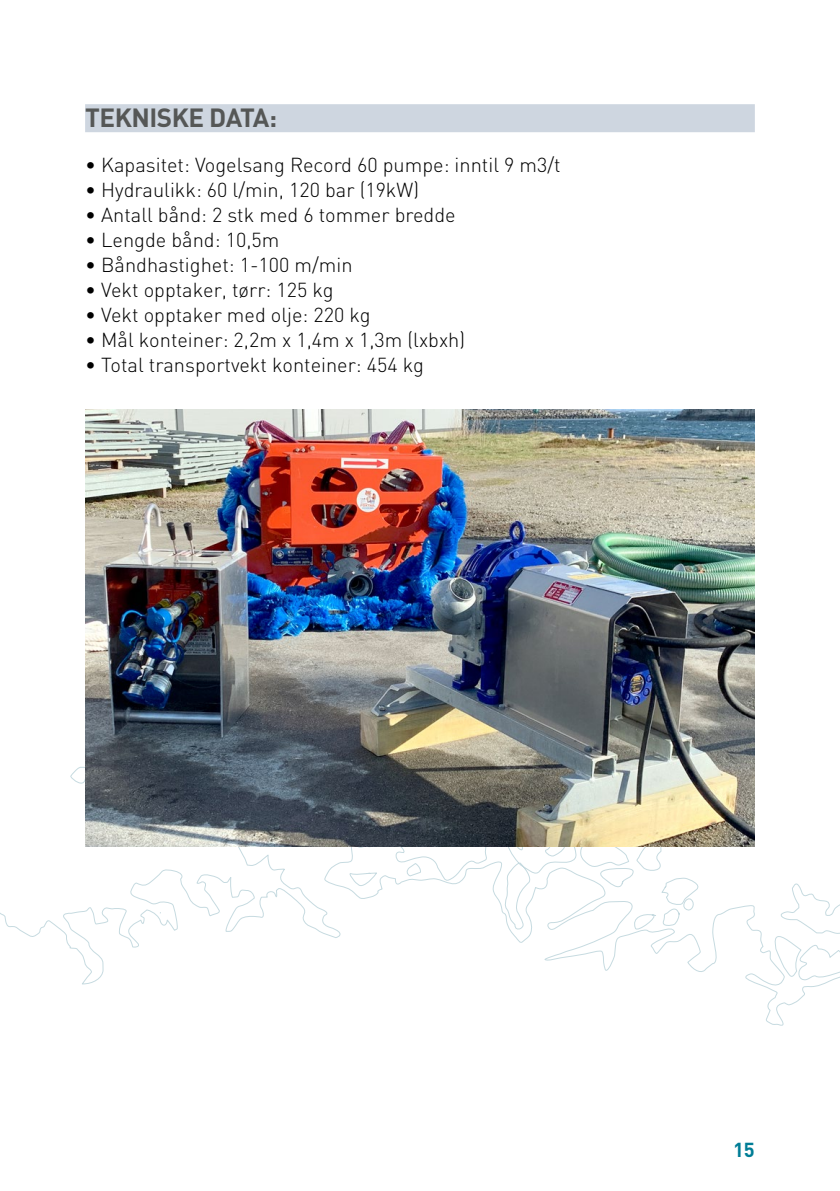
<style>
.page{position:relative;width:840px;height:1191px;background:#fff}
.page>*{position:absolute;margin:0;border:0;box-sizing:border-box;transform-origin:0 0}
.tittel_versaler{font:700 26px "DIN";letter-spacing:-.02em;color:#555756}
.brød{font:300 20px "DIN";color:#000}
.t1{font:700 20px "DIN";color:#007d96}
</style>
<div class="page">
<svg style="left:0;top:759px;width:839px;height:267px"></svg>
<div style="left:85px;top:104px;width:669px;height:28px;background:#ced6e0"></div>
<img style="left:85px;top:409px;width:669px;height:437px">
<p class="tittel_versaler" style="left:85px;top:100px;width:193px">TEKNISKE DATA:</p>
<p class="brød" style="left:85px;top:153px;width:477px">• Kapasitet: Vogelsang Record 60 pumpe: inntil 9 m3/t</p>
<p class="brød" style="left:85px;top:178px;width:335px">• Hydraulikk: 60 l/min, 120 bar (19kW)</p>
<p class="brød" style="left:85px;top:203px;width:372px">• Antall bånd: 2 stk med 6 tommer bredde</p>
<p class="brød" style="left:85px;top:228px;width:196px">• Lengde bånd: 10,5m</p>
<p class="brød" style="left:85px;top:253px;width:269px">• Båndhastighet: 1-100 m/min</p>
<p class="brød" style="left:85px;top:278px;width:250px">• Vekt opptaker, tørr: 125 kg</p>
<p class="brød" style="left:85px;top:303px;width:287px">• Vekt opptaker med olje: 220 kg</p>
<p class="brød" style="left:85px;top:328px;width:381px">• Mål konteiner: 2,2m x 1,4m x 1,3m (lxbxh)</p>
<p class="brød" style="left:85px;top:353px;width:340px">• Total transportvekt konteiner: 454 kg</p>
<p class="t1" style="left:732px;top:1136px;width:23px">15</p>
</div>
